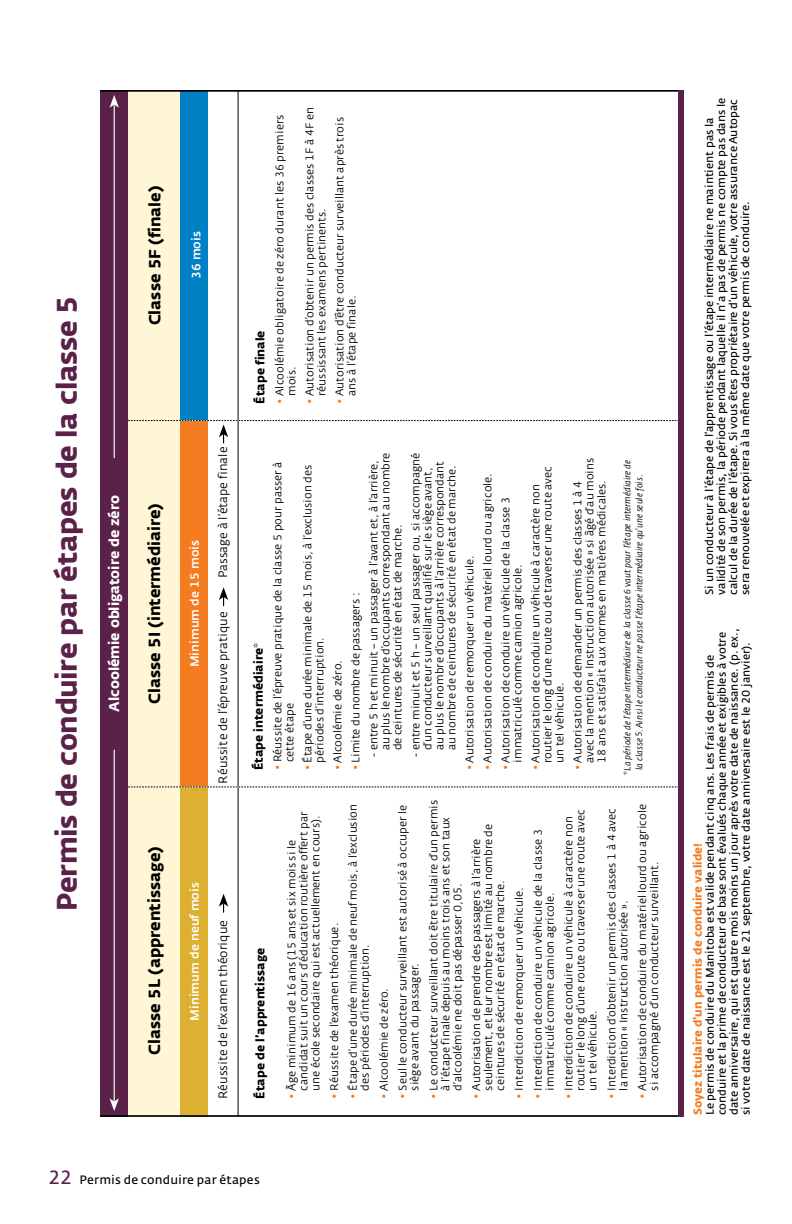
<style>
.page{position:relative;width:792px;height:1224px;background:#fff}
.page>*{position:absolute;margin:0;border:0;box-sizing:border-box;transform-origin:0 0}
.t1{font:28px "Fedra Sans Alt Bold TF";letter-spacing:-.015em;color:#5a2149}
.t2{font:16px "Fedra Sans Alt Bold TF";color:#000}
.t3{font:700 14px "Fedra Sans Alt";color:#fff}
.t4{font:12px "Fedra Sans Alt Book TF";color:#000}
.t5{font:12px "Fedra Sans Alt Bold TF";color:#000}
.t6{font:12px "Fedra Sans Alt Medium TF";color:#fff}
.t7{font:12px "Fedra Sans Alt Normal TF";letter-spacing:.015em;color:#000}
.t8{font:700 11.6px "Fedra Sans Alt";color:#f47b20}
.t9{font:11px/12px "Fedra Sans Alt Book TF";color:#000}
.t10{font:11px/12px "Fedra Sans Alt Normal TF";color:#000}
.t11{font:italic 9px/12px "Fedra Sans Alt";color:#000}
.s1{color:#f47b20}
.s2{font-family:"Fedra Sans Alt";color:#f47b20}
.s3{font-family:"Fedra Sans Alt Book TF"}
.s4{font-family:"Fedra Sans Alt Book TF";font-style:normal}
.s5{font-size:19px;color:#5a2149}
</style>
<div class="page">
<div style="left:127px;top:786px;width:54px;height:329px;background:#fff6d6"></div>
<div style="left:127px;top:420px;width:54px;height:367px;background:#fff6d6"></div>
<div style="left:127px;top:90px;width:54px;height:331px;background:#fff6d6"></div>
<svg style="left:219px;top:894px;width:9px;height:19px"></svg>
<svg style="left:219px;top:587px;width:9px;height:19px"></svg>
<div style="left:181px;top:421px;width:27px;height:366px;background:#f47b20"></div>
<div style="left:181px;top:90px;width:27px;height:330px;background:#0081c6"></div>
<div style="left:181px;top:787px;width:27px;height:329px;background:#ddb031"></div>
<hr style="left:238px;top:91px;width:1px;height:1025px;background:#000">
<svg style="left:127px;top:787px;width:551px;height:1px"></svg>
<svg style="left:127px;top:420px;width:551px;height:23px"></svg>
<div style="left:100px;top:91px;width:27px;height:1025px;background:#5a2149"></div>
<hr style="left:114px;top:750px;width:1px;height:352px;background:#fff">
<svg style="left:110px;top:1098px;width:9px;height:13px"></svg>
<hr style="left:114px;top:105px;width:1px;height:353px;background:#fff">
<svg style="left:110px;top:95px;width:9px;height:13px"></svg>
<hr style="left:100px;top:1115px;width:579px;height:2px;background:#000">
<hr style="left:100px;top:90px;width:584px;height:2px;background:#000">
<div style="left:678px;top:90px;width:6px;height:1027px;background:#5a2149"></div>
<h1 class="t1" style="left:50px;top:911px;width:617px;rotate:-90deg">Permis de conduire par étapes de la classe 5</h1>
<h2 class="t2" style="left:145px;top:325px;width:141px;rotate:-90deg">Classe 5F (finale)</h2>
<p class="t3" style="left:106px;top:712px;width:218px;rotate:-90deg">Alcoolémie obligatoire de zéro</p>
<h2 class="t2" style="left:145px;top:704px;width:202px;rotate:-90deg">Classe 5I (intermédiaire)</h2>
<h2 class="t2" style="left:145px;top:1055px;width:210px;rotate:-90deg">Classe 5L (apprentissage)</h2>
<p class="t6" style="left:189px;top:279px;width:49px;rotate:-90deg">36 mois</p>
<p class="t6" style="left:188px;top:667px;width:129px;rotate:-90deg">Minimum de 15 mois</p>
<p class="t4" style="left:217px;top:578px;width:133px;rotate:-90deg">Passage à l’étape finale</p>
<p class="t4" style="left:217px;top:784px;width:173px;rotate:-90deg">Réussite de l’épreuve pratique</p>
<p class="t6" style="left:188px;top:1021px;width:140px;rotate:-90deg">Minimum de neuf mois</p>
<p class="t4" style="left:217px;top:1099px;width:180px;rotate:-90deg">Réussite de l’examen théorique</p>
<p class="t9" style="left:274px;top:396px;width:283px;text-indent:-8px;rotate:-90deg"><span class="s1">•</span> Alcoolémie obligatoire de zéro durant les 36 premiers mois.</p>
<p class="t9" style="left:304px;top:396px;width:290px;text-indent:-8px;rotate:-90deg"><span class="s1">•</span> Autorisation d’obtenir un permis des classes 1F à 4F en réussissant les examens pertinents.</p>
<p class="t9" style="left:334px;top:396px;width:280px;text-indent:-8px;rotate:-90deg"><span class="s1">•</span> Autorisation d’être conducteur surveillant après trois ans à l’étape finale.</p>
<p class="t5" style="left:253px;top:404px;width:75px;rotate:-90deg">Étape finale</p>
<p class="t9" style="left:272px;top:762px;width:302px;text-indent:-8px;rotate:-90deg"><span class="s2">•</span> Réussite de l’épreuve pratique de la classe 5 pour passer à cette étape</p>
<p class="t9" style="left:302px;top:763px;width:299px;text-indent:-8px;rotate:-90deg"><span class="s1">•</span> Étape d’une durée minimale de 15 mois, à l’exclusion des périodes d’interruption.</p>
<p class="t5" style="left:251px;top:770px;width:129px;rotate:-90deg">Étape intermédiaire<span class="s3">*</span></p>
<p class="t9" style="left:332px;top:770px;width:112px;rotate:-90deg"><span class="s1">•</span> Alcoolémie de zéro.</p>
<p class="t9" style="left:368px;top:750px;width:299px;text-indent:-6px;rotate:-90deg">- entre 5 h et minuit – un passager à l’avant et, à l’arrière, au plus le nombre d’occupants correspondant au nombre de ceintures de sécurité en état de marche.</p>
<p class="t9" style="left:410px;top:750px;width:299px;text-indent:-6px;rotate:-90deg">- entre minuit et 5 h – un seul passager ou, si accompagné d’un conducteur surveillant qualifié sur le siège avant, au plus le nombre d’occupants à l’arrière correspondant au nombre de ceintures de sécurité en état de marche.</p>
<p class="t9" style="left:350px;top:770px;width:179px;rotate:-90deg"><span class="s1">•</span> Limite du nombre de passagers :</p>
<p class="t9" style="left:530px;top:763px;width:298px;text-indent:-8px;rotate:-90deg"><span class="s1">•</span> Autorisation de conduire un véhicule à caractère non routier le long d’une route ou de traverser une route avec un tel véhicule.</p>
<p class="t9" style="left:572px;top:763px;width:306px;text-indent:-8px;rotate:-90deg"><span class="s1">•</span> Autorisation de demander un permis des classes 1 à 4 avec la mention « Instruction autorisée » si âgé d’au moins<br>18 ans et satisfait aux normes en matières médicales.</p>
<p class="t11" style="left:622px;top:770px;width:312px;text-indent:-4px;rotate:-90deg"><span class="s4">*</span>La période de l’étape intermédiaire de la classe 6 vaut pour l’étape intermédiaire de la classe 5. Ainsi le conducteur ne passe l’étape intermédiaire qu’une seule fois.</p>
<p class="t9" style="left:482px;top:770px;width:299px;rotate:-90deg"><span class="s1">•</span> Autorisation de conduire du matériel lourd ou agricole.</p>
<p class="t9" style="left:500px;top:763px;width:267px;text-indent:-8px;rotate:-90deg"><span class="s1">•</span> Autorisation de conduire un véhicule de la classe 3 immatriculé comme camion agricole.</p>
<p class="t9" style="left:464px;top:770px;width:217px;rotate:-90deg"><span class="s1">•</span> Autorisation de remorquer un véhicule.</p>
<p class="t5" style="left:253px;top:1099px;width:152px;rotate:-90deg">Étape de l’apprentissage</p>
<p class="t9" style="left:347px;top:1091px;width:288px;text-indent:-8px;rotate:-90deg"><span class="s2">•</span> Étape d’une durée minimale de neuf mois, à l’exclusion des périodes d’interruption.</p>
<p class="t9" style="left:286px;top:1091px;width:281px;text-indent:-8px;rotate:-90deg"><span class="s2">•</span> Âge minimum de 16 ans (15 ans et six mois si le candidat suit un cours d’éducation routière offert par une école secondaire qui est actuellement en cours).</p>
<p class="t9" style="left:329px;top:1099px;width:177px;rotate:-90deg"><span class="s2">•</span> Réussite de l’examen théorique.</p>
<p class="t9" style="left:378px;top:1099px;width:112px;rotate:-90deg"><span class="s2">•</span> Alcoolémie de zéro.</p>
<p class="t9" style="left:397px;top:1091px;width:287px;text-indent:-8px;rotate:-90deg"><span class="s2">•</span> Seul le conducteur surveillant est autorisé à occuper le siège avant du passager.</p>
<p class="t9" style="left:428px;top:1091px;width:292px;text-indent:-8px;rotate:-90deg"><span class="s2">•</span> Le conducteur surveillant doit être titulaire d’un permis à l’étape finale depuis au moins trois ans et son taux d’alcoolémie ne doit pas dépasser 0,05.</p>
<p class="t9" style="left:471px;top:1091px;width:268px;text-indent:-8px;rotate:-90deg"><span class="s2">•</span> Autorisation de prendre des passagers à l’arrière seulement, et leur nombre est limité au nombre de ceintures de sécurité en état de marche.</p>
<p class="t9" style="left:563px;top:1091px;width:282px;text-indent:-8px;rotate:-90deg"><span class="s2">•</span> Interdiction de conduire un véhicule à caractère non routier le long d’une route ou traverser une route avec un tel véhicule.</p>
<p class="t9" style="left:606px;top:1091px;width:284px;text-indent:-8px;rotate:-90deg"><span class="s2">•</span> Interdiction d’obtenir un permis des classes 1 à 4 avec la mention « Instruction autorisée ».</p>
<p class="t9" style="left:637px;top:1091px;width:288px;text-indent:-8px;rotate:-90deg"><span class="s2">•</span> Autorisation de conduire du matériel lourd ou agricole si accompagné d’un conducteur surveillant.</p>
<p class="t9" style="left:532px;top:1091px;width:263px;text-indent:-8px;rotate:-90deg"><span class="s2">•</span> Interdiction de conduire un véhicule de la classe 3 immatriculé comme camion agricole.</p>
<p class="t9" style="left:513px;top:1099px;width:213px;rotate:-90deg"><span class="s2">•</span> Interdiction de remorquer un véhicule.</p>
<p class="t7" style="left:48px;top:1173px;width:213px"><span class="s5">22</span> Permis de conduire par étapes</p>
<p class="t10" style="left:704px;top:595px;width:499px;rotate:-90deg">Si un conducteur à l’étape de l’apprentissage ou l’étape intermédiaire ne maintient pas la validité de son permis, la période pendant laquelle il n’a pas de permis ne compte pas dans le calcul de la durée de l’étape. Si vous êtes propriétaire d’un véhicule, votre assurance Autopac sera renouvelée et expirera à la même date que votre permis de conduire.</p>
<p class="t10" style="left:704px;top:1115px;width:488px;rotate:-90deg">Le permis de conduire du Manitoba est valide pendant cinq ans. Les frais de permis de conduire et la prime de conducteur de base sont évalués chaque année et exigibles à votre date anniversaire, qui est quatre mois moins un jour après votre date de naissance. (p. ex., si votre date de naissance est le 21 septembre, votre date anniversaire est le 20 janvier).</p>
<p class="t8" style="left:691px;top:1115px;width:273px;rotate:-90deg">Soyez titulaire d’un permis de conduire valide!</p>
</div>
